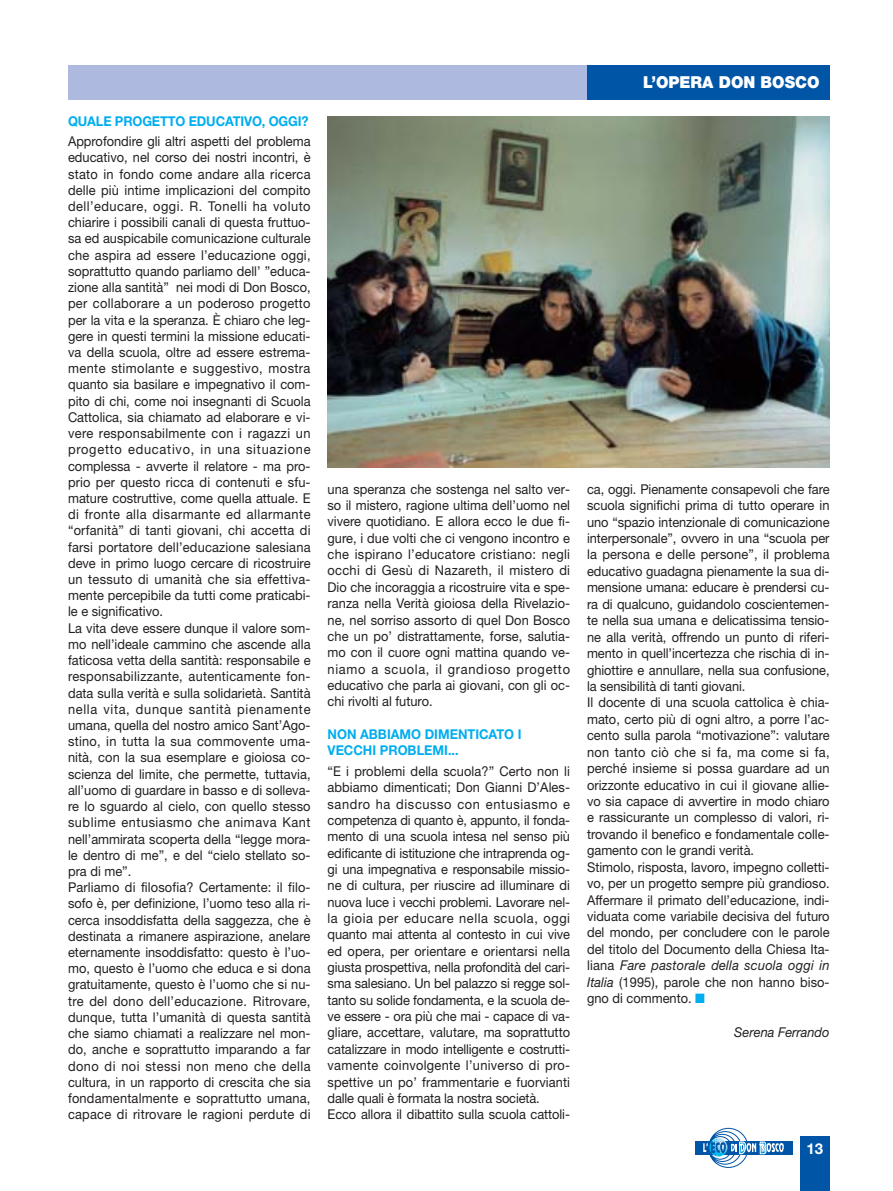
<style>
.page{position:relative;width:893px;height:1191px;background:#fff}
.page>*{position:absolute;margin:0;border:0;box-sizing:border-box;transform-origin:0 0}
.t1{font:900 16.5px "Helvetica Neue";color:#fff;scale:.95 1}
.t2{font:700 15px "Helvetica Neue";color:#fff}
.t3{font:13.5px/16.2px "Helvetica Neue";color:#231f1f;scale:.95 1}
.t4{font:700 13.5px/16.4px "Helvetica Neue";color:#00adef;scale:.95 1}
.t5{font:italic 13.5px "Helvetica Neue";color:#231f1f;scale:.95 1}
.s1{font-style:italic}
.s2{color:#00adef}
</style>
<div class="page">
<div style="left:68px;top:65px;width:761px;height:34px;background:#adb9de"></div>
<div style="left:587px;top:65px;width:242px;height:34px;background:#0055a7"></div>
<div style="left:799px;top:1137px;width:30px;height:54px;background:#0055a7"></div>
<div style="left:695px;top:1141px;width:98px;height:14px;background:#0055a7"></div>
<svg style="left:703px;top:1128px;width:80px;height:40px"></svg>
<img style="left:327px;top:116px;width:502px;height:351px">
<p class="t4" style="left:68px;top:114px;width:254px">QUALE PROGETTO EDUCATIVO, OGGI?</p>
<p class="t3" style="left:68px;top:135px;width:257px">Approfondire gli altri aspetti del problema educativo, nel corso dei nostri incontri, è stato in fondo come andare alla ricerca delle più intime implicazioni del compito dell’educare, oggi. R. Tonelli ha voluto chiarire i possibili canali di questa fruttuo&shy;sa ed auspicabile comunicazione culturale che aspira ad essere l’educazione oggi, soprattutto quando parliamo dell’ ”educa&shy;zione alla santità” nei modi di Don Bosco, per collaborare a un poderoso progetto per la vita e la speranza. È chiaro che leg&shy;gere in questi termini la missione educati&shy;va della scuola, oltre ad essere estrema&shy;mente stimolante e suggestivo, mostra quanto sia basilare e impegnativo il com&shy;pito di chi, come noi insegnanti di Scuola Cattolica, sia chiamato ad elaborare e vi&shy;vere responsabilmente con i ragazzi un progetto educativo, in una situazione complessa - avverte il relatore - ma pro&shy;prio per questo ricca di contenuti e sfu&shy;mature costruttive, come quella attuale. E di fronte alla disarmante ed allarmante “orfanità” di tanti giovani, chi accetta di farsi portatore dell’educazione salesiana deve in primo luogo cercare di ricostruire un tessuto di umanità che sia effettiva&shy;mente percepibile da tutti come praticabi&shy;le e significativo.<br>La vita deve essere dunque il valore som&shy;mo nell’ideale cammino che ascende alla faticosa vetta della santità: responsabile e responsabilizzante, autenticamente fon&shy;data sulla verità e sulla solidarietà. Santità nella vita, dunque santità pienamente umana, quella del nostro amico Sant’Ago&shy;stino, in tutta la sua commovente uma&shy;nità, con la sua esemplare e gioiosa co&shy;scienza del limite, che permette, tuttavia, all’uomo di guardare in basso e di solleva&shy;re lo sguardo al cielo, con quello stesso sublime entusiasmo che animava Kant nell’ammirata scoperta della “legge mora&shy;le dentro di me”, e del “cielo stellato so&shy;pra di me”.<br>Parliamo di filosofia? Certamente: il filo&shy;sofo è, per definizione, l’uomo teso alla ri&shy;cerca insoddisfatta della saggezza, che è destinata a rimanere aspirazione, anelare eternamente insoddisfatto: questo è l’uo&shy;mo, questo è l’uomo che educa e si dona gratuitamente, questo è l’uomo che si nu&shy;tre del dono dell’educazione. Ritrovare, dunque, tutta l’umanità di questa santità che siamo chiamati a realizzare nel mon&shy;do, anche e soprattutto imparando a far dono di noi stessi non meno che della cultura, in un rapporto di crescita che sia fondamentalmente e soprattutto umana, capace di ritrovare le ragioni perdute di</p>
<p class="t3" style="left:327px;top:482px;width:257px;text-align:justify">una speranza che sostenga nel salto ver&shy;so il mistero, ragione ultima dell’uomo nel vivere quotidiano. E allora ecco le due fi&shy;gure, i due volti che ci vengono incontro e che ispirano l’educatore cristiano: negli occhi di Gesù di Nazareth, il mistero di Dio che incoraggia a ricostruire vita e spe&shy;ranza nella Verità gioiosa della Rivelazio&shy;ne, nel sorriso assorto di quel Don Bosco che un po’ distrattamente, forse, salutia&shy;mo con il cuore ogni mattina quando ve&shy;niamo a scuola, il grandioso progetto educativo che parla ai giovani, con gli oc&shy;chi rivolti al futuro.</p>
<p class="t4" style="left:327px;top:727px;width:206px">NON ABBIAMO DIMENTICATO I<br>VECCHI PROBLEMI...</p>
<p class="t3" style="left:327px;top:764px;width:257px">“E i problemi della scuola?” Certo non li abbiamo dimenticati; Don Gianni D’Ales&shy;sandro ha discusso con entusiasmo e competenza di quanto è, appunto, il fonda&shy;mento di una scuola intesa nel senso più edificante di istituzione che intraprenda og&shy;gi una impegnativa e responsabile missio&shy;ne di cultura, per riuscire ad illuminare di nuova luce i vecchi problemi. Lavorare nel&shy;la gioia per educare nella scuola, oggi quanto mai attenta al contesto in cui vive ed opera, per orientare e orientarsi nella giusta prospettiva, nella profondità del cari&shy;sma salesiano. Un bel palazzo si regge sol&shy;tanto su solide fondamenta, e la scuola de&shy;ve essere - ora più che mai - capace di va&shy;gliare, accettare, valutare, ma soprattutto catalizzare in modo intelligente e costrutti&shy;vamente coinvolgente l’universo di pro&shy;spettive un po’ frammentarie e fuorvianti dalle quali è formata la nostra società.<br>Ecco allora il dibattito sulla scuola cattoli-</p>
<p class="t1" style="left:643px;top:77px;width:187px">L’OPERA DON BOSCO</p>
<p class="t3" style="left:587px;top:482px;width:257px">ca, oggi. Pienamente consapevoli che fare scuola significhi prima di tutto operare in uno “spazio intenzionale di comunicazione interpersonale”, ovvero in una “scuola per la persona e delle persone”, il problema educativo guadagna pienamente la sua di&shy;mensione umana: educare è prendersi cu&shy;ra di qualcuno, guidandolo coscientemen&shy;te nella sua umana e delicatissima tensio&shy;ne alla verità, offrendo un punto di riferi&shy;mento in quell’incertezza che rischia di in&shy;ghiottire e annullare, nella sua confusione, la sensibilità di tanti giovani.<br>Il docente di una scuola cattolica è chia&shy;mato, certo più di ogni altro, a porre l’ac&shy;cento sulla parola “motivazione”: valutare non tanto ciò che si fa, ma come si fa, perché insieme si possa guardare ad un orizzonte educativo in cui il giovane allie&shy;vo sia capace di avvertire in modo chiaro e rassicurante un complesso di valori, ri&shy;trovando il benefico e fondamentale colle&shy;gamento con le grandi verità.<br>Stimolo, risposta, lavoro, impegno colletti&shy;vo, per un progetto sempre più grandioso.<br>Affermare il primato dell’educazione, indi&shy;viduata come variabile decisiva del futuro del mondo, per concludere con le parole del titolo del Documento della Chiesa Ita&shy;liana <span class="s1">Fare pastorale della scuola oggi in Italia</span> (1995), parole che non hanno biso&shy;gno di commento. <span class="s2">■</span></p>
<p class="t5" style="left:734px;top:1027px;width:102px">Serena Ferrando</p>
<p class="t2" style="left:806px;top:1143px;width:18px">13</p>
</div>
